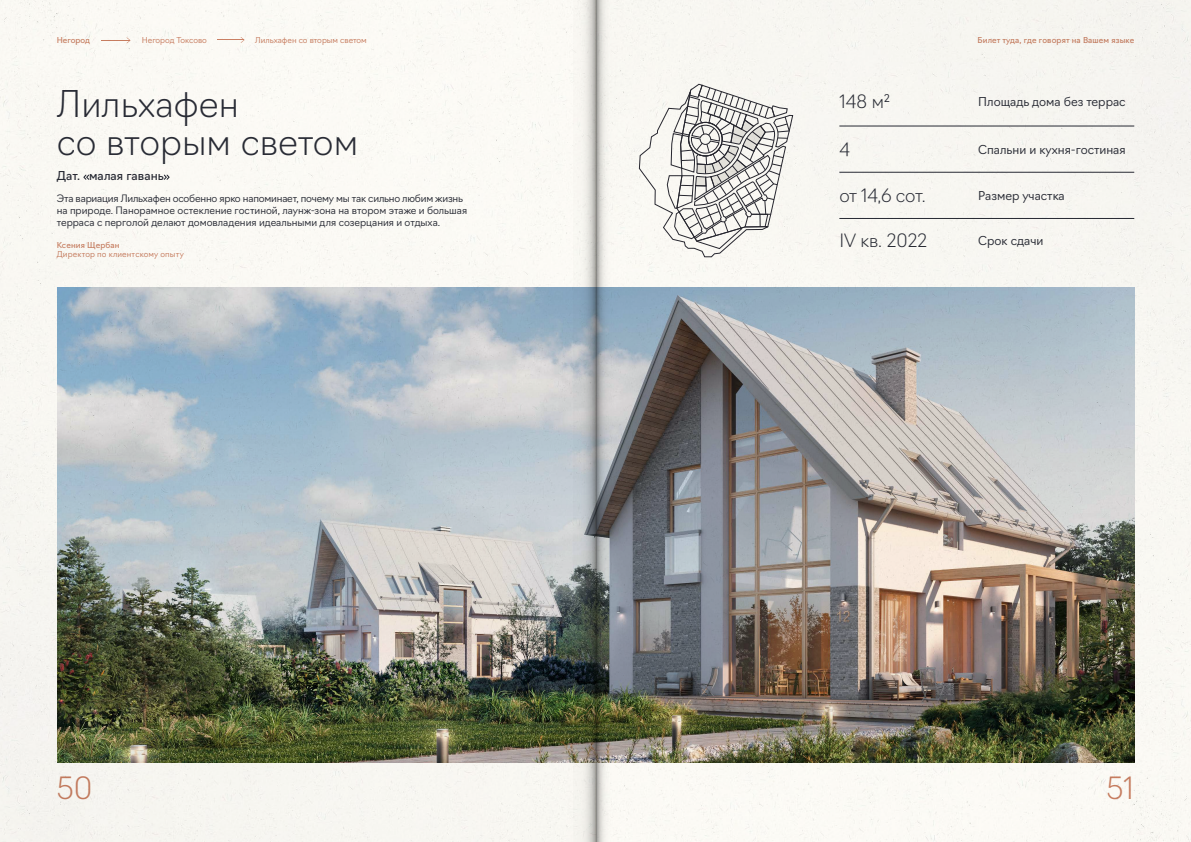
<style>
.page{position:relative;width:1191px;height:842px;background:#fff}
.page>*{position:absolute;margin:0;border:0;box-sizing:border-box;transform-origin:0 0}
.t1{font:200 36px/38px "Navigo";color:#2a2d38}
.t2{font:200 30px "Navigo";color:#ca8064}
.t3{font:200 18px "Navigo";color:#2a2d38}
.t4{font:300 12px "Navigo";color:#2a2d38}
.t5{font:12px "Navigo";letter-spacing:.005em;color:#2a2d38}
.t6{font:300 10px/12px "Navigo";letter-spacing:-.005em;color:#2a2d38}
.t7{font:8px "Navigo";letter-spacing:.015em;color:#ca8064}
.t8{font:300 8px "Navigo";color:#ca8064}
.t9{font:300 8px "Navigo";letter-spacing:.02em;color:#ca8064}
</style>
<div class="page">
<img style="left:0;top:0;width:1191px;height:842px">
<svg style="left:218px;top:37px;width:27px;height:6px"></svg>
<p class="t7" style="left:57px;top:33px;width:35px">Негород</p>
<p class="t8" style="left:142px;top:33px;width:67px">Негород Токсово</p>
<p class="t8" style="left:255px;top:33px;width:113px">Лильхафен со вторым светом</p>
<p class="t7" style="left:977px;top:33px;width:158px">Билет туда, где говорят на Вашем языке</p>
<h1 class="t1" style="left:57px;top:82px;width:303px">Лильхафен<br>со вторым светом</h1>
<p class="t5" style="left:57px;top:167px;width:109px">Дат. малая гавань</p>
<p class="t6" style="left:57px;top:192px;width:412px">Эта вариация Лильхафен особенно ярко напоминает, почему мы так сильно любим жизнь на природе. Панорамное остекление гостиной, лаунж-зона на втором этаже и большая терраса с перголой делают домовладения идеальными для созерцания и отдыха.</p>
<p class="t7" style="left:57px;top:238px;width:64px">Ксения Щербан</p>
<p class="t9" style="left:57px;top:248px;width:129px">Директор по клиентскому опыту</p>
<h3 class="t3" style="left:839px;top:87px;width:52px">148 м<sup>2</sup></h3>
<p class="t4" style="left:978px;top:92px;width:149px">Площадь дома без террас</p>
<h3 class="t3" style="left:839px;top:135px;width:12px">4</h3>
<p class="t4" style="left:978px;top:140px;width:149px">Спальни и кухня-гостиная</p>
<h3 class="t3" style="left:839px;top:181px;width:88px">от 14,6 сот.</h3>
<h3 class="t3" style="left:839px;top:226px;width:89px">IV кв. 2022</h3>
<p class="t4" style="left:978px;top:186px;width:88px">Размер участка</p>
<p class="t4" style="left:978px;top:231px;width:67px">Срок сдачи</p>
<h2 class="t2" style="left:57px;top:765px;width:37px">50</h2>
<h2 class="t2" style="left:1106px;top:765px;width:29px">51</h2>
</div>
